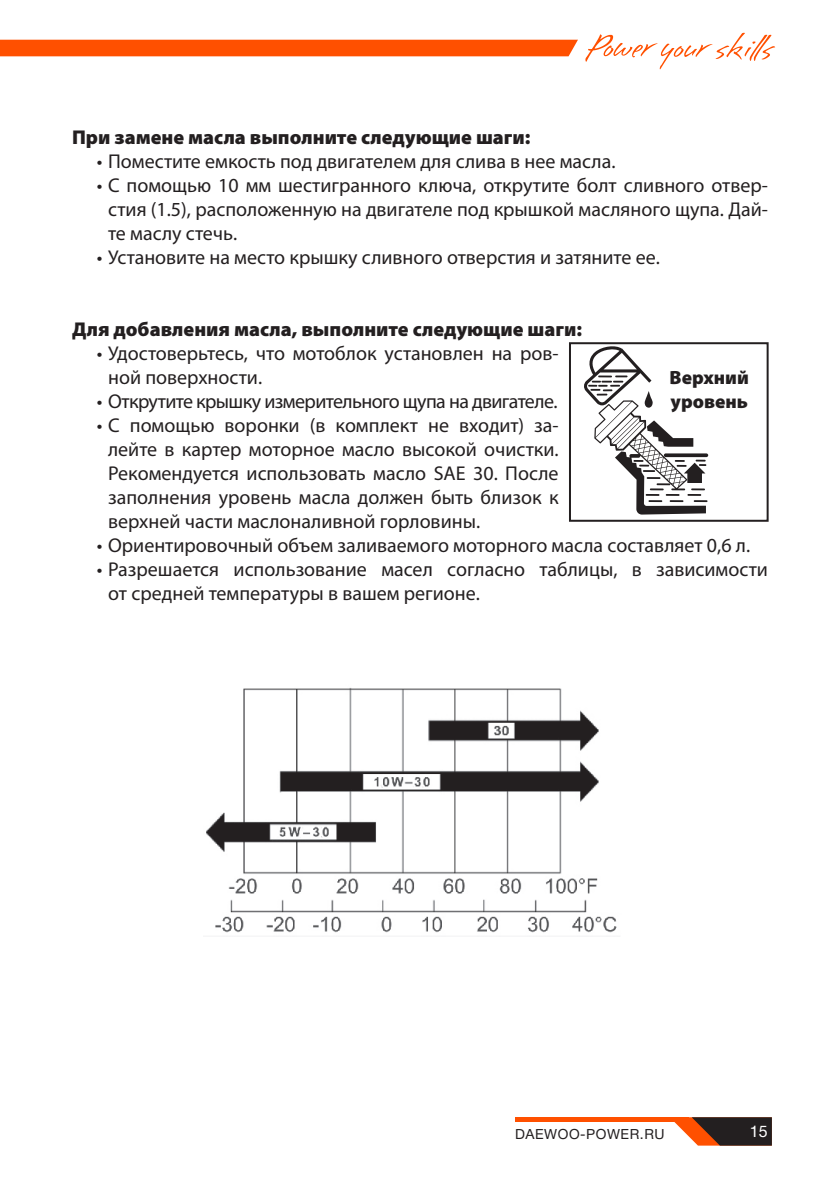
<style>
.page{position:relative;width:840px;height:1191px;background:#fff}
.page>*{position:absolute;margin:0;border:0;box-sizing:border-box;transform-origin:0 0}
.t1{font:20px/24px "Myriad Pro";color:#231f20;text-align:justify}
.t2{font:900 20px "Myriad Pro";color:#231f20}
.t3{font:20px "Myriad Pro";letter-spacing:-.03em;color:#231f20}
.t4{font:900 19.2px/24px "Myriad Pro";color:#231f20}
.t5{font:16px "Helvetica Neue Cyr";color:#fff}
.t6{font:14px "Helvetica 5 Normal";letter-spacing:.04em;color:#231f20}
</style>
<div class="page">
<div style="left:0;top:40px;width:577px;height:16px;background:#ff5000"></div>
<svg style="left:585px;top:33px;width:189px;height:36px"></svg>
<svg style="left:674px;top:1117px;width:97px;height:28px"></svg>
<div style="left:514px;top:1117px;width:174px;height:5px;background:#ff5000"></div>
<svg style="left:584px;top:346px;width:123px;height:168px"></svg>
<div style="left:568px;top:342px;width:200px;height:180px;border:2px solid #231f20"></div>
<img style="left:206px;top:688px;width:411px;height:245px">
<p class="t2" style="left:72px;top:124px;width:459px">При замене масла выполните следующие шаги:</p>
<p class="t1" style="left:97px;top:149px;width:520px">• Поместите емкость под двигателем для слива в нее масла.</p>
<p class="t1" style="left:108px;top:173px;width:661px;text-indent:-11px">• С помощью 10 мм шестигранного ключа, открутите болт сливного отвер&shy;стия (1.5), расположенную на двигателе под крышкой масляного щупа. Дай&shy;те маслу стечь.</p>
<p class="t1" style="left:97px;top:245px;width:564px">• Установите на место крышку сливного отверстия и затяните ее.</p>
<p class="t2" style="left:72px;top:316px;width:511px">Для добавления масла, выполните следующие шаги:</p>
<p class="t1" style="left:108px;top:341px;width:452px;text-indent:-11px">• Удостоверьтесь, что мотоблок установлен на ров&shy;ной поверхности.</p>
<p class="t3" style="left:97px;top:389px;width:462px">• Открутите крышку измерительного щупа на двигателе.</p>
<p class="t1" style="left:108px;top:413px;width:452px;text-indent:-11px">• С помощью воронки (в комплект не входит) за&shy;лейте в картер моторное масло высокой очистки.<br>Рекомендуется использовать масло SAE 30. После заполнения уровень масла должен быть близок к верхней части маслоналивной горловины.</p>
<p class="t1" style="left:97px;top:533px;width:654px">• Ориентировочный объем заливаемого моторного масла составляет 0,6 л.</p>
<p class="t1" style="left:108px;top:557px;width:661px;text-indent:-11px">• Разрешается использование масел согласно таблицы, в зависимости от средней температуры в вашем регионе.</p>
<p class="t4" style="left:669px;top:365px;width:81px">Верхний уровень</p>
<p class="t6" style="left:514px;top:1126px;width:151px">DAEWOO-POWER.RU</p>
<p class="t5" style="left:749px;top:1122px;width:19px">15</p>
</div>
